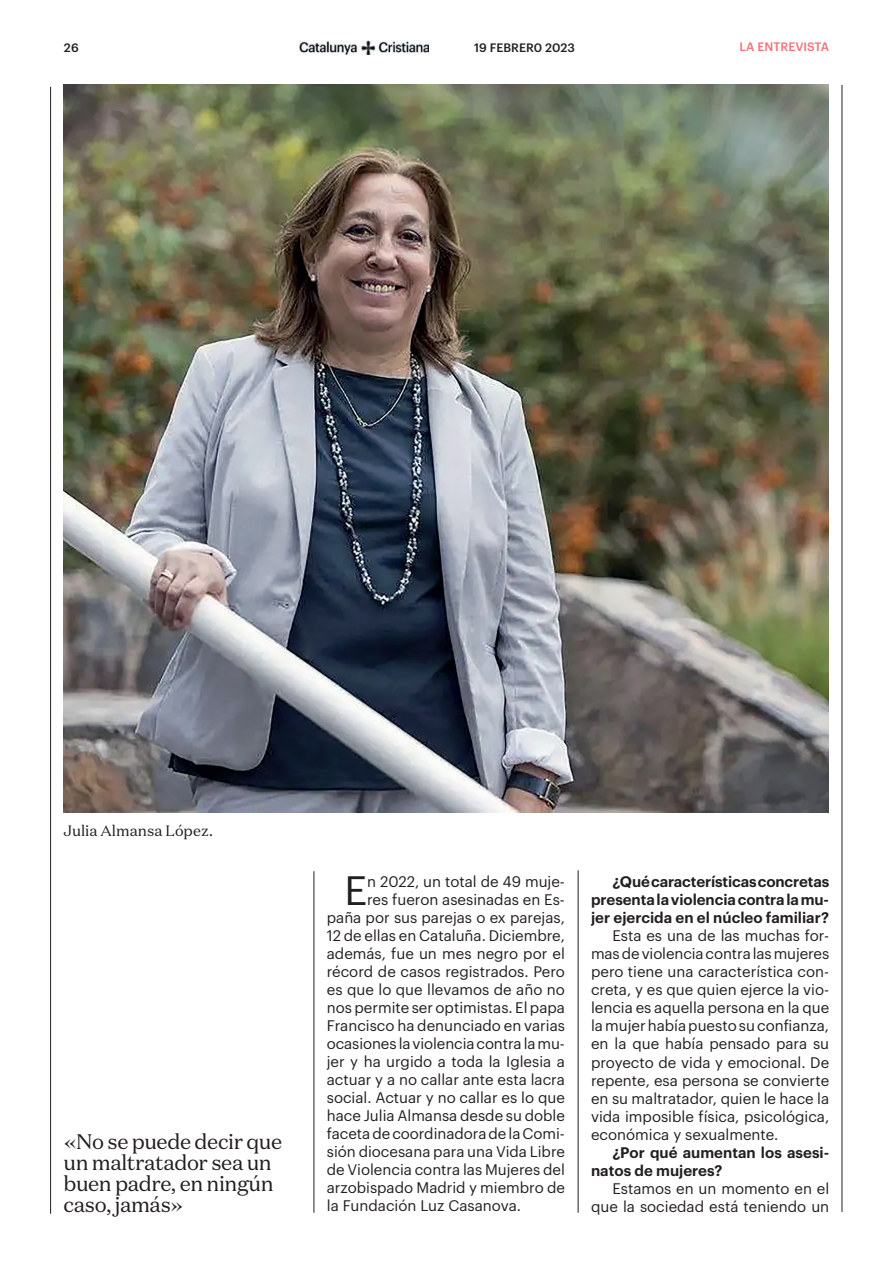
<style>
.page{position:relative;width:893px;height:1263px;background:#fff}
.page>*{position:absolute;margin:0;border:0;box-sizing:border-box;transform-origin:0 0}
.t1{font:40.2px "Graphik";color:#231f20}
.t2{font:21px/21px "Domaine Text";letter-spacing:-.02em;color:#231f20}
.t3{font:15px/18px "Graphik";color:#231f20;text-align:justify}
.t4{font:600 15px/18px "Graphik";color:#231f20;text-align:justify}
.t5{font:15px "Domaine Text";color:#231f20}
.t6{font:500 12px "Graphik";color:#231f20}
.t7{font:500 12px "Graphik";color:#f27278}
</style>
<div class="page">
<img style="left:300px;top:41px;width:129px;height:14px">
<hr style="left:50px;top:87px;width:1px;height:1127px;background:#231f20">
<hr style="left:842px;top:85px;width:1px;height:1127px;background:#231f20">
<hr style="left:314px;top:871px;width:1px;height:342px;background:#231f20">
<hr style="left:578px;top:870px;width:1px;height:343px;background:#231f20">
<img style="left:64px;top:85px;width:765px;height:728px">
<p class="t6" style="left:64px;top:39px;width:16px">26</p>
<p class="t6" style="left:474px;top:38px;width:102px">19 FEBRER0 2023</p>
<p class="t7" style="left:740px;top:38px;width:91px">LA ENTREVISTA</p>
<p class="t5" style="left:64px;top:821px;width:151px">Julia Almansa López.</p>
<h2 class="t2" style="left:64px;top:1130px;width:220px">«No se puede decir que un maltratador sea un buen padre, en ningún caso, jamás»</h2>
<h1 class="t1" style="left:344px;top:861px;width:24px">E</h1>
<p class="t3" style="left:367px;top:872px;width:199px">n 2022, un total de 49 muje-</p>
<p class="t3" style="left:367px;top:890px;width:199px">res fueron asesinadas en Es-</p>
<p class="t3" style="left:327px;top:908px;width:240px">paña por sus parejas o ex parejas,</p>
<p class="t3" style="left:327px;top:926px;width:240px">12 de ellas en Cataluña. Diciembre,</p>
<p class="t3" style="left:327px;top:944px;width:240px">además, fue un mes negro por el</p>
<p class="t3" style="left:327px;top:962px;width:240px">récord de casos registrados. Pero</p>
<p class="t3" style="left:327px;top:980px;width:240px">es que lo que llevamos de año no</p>
<p class="t3" style="left:327px;top:998px;width:240px">nos permite ser optimistas. El papa</p>
<p class="t3" style="left:327px;top:1016px;width:240px">Francisco ha denunciado en varias</p>
<p class="t3" style="left:327px;top:1034px;width:240px">ocasiones la violencia contra la mu-</p>
<p class="t3" style="left:327px;top:1052px;width:240px">jer y ha urgido a toda la Iglesia a</p>
<p class="t3" style="left:327px;top:1070px;width:240px">actuar y a no callar ante esta lacra</p>
<p class="t3" style="left:327px;top:1088px;width:240px">social. Actuar y no callar es lo que</p>
<p class="t3" style="left:327px;top:1106px;width:240px">hace Julia Almansa desde su doble</p>
<p class="t3" style="left:327px;top:1124px;width:239px">faceta de coordinadora de la Comi-</p>
<p class="t3" style="left:327px;top:1142px;width:240px">sión diocesana para una Vida Libre</p>
<p class="t3" style="left:327px;top:1160px;width:240px">de Violencia contra las Mujeres del</p>
<p class="t3" style="left:327px;top:1178px;width:240px">arzobispado Madrid y miembro de</p>
<p class="t3" style="left:327px;top:1196px;width:196px">la Fundación Luz Casanova.</p>
<p class="t4" style="left:591px;top:872px;width:240px;text-indent:21px">¿Qué características concretas presenta la violencia contra la mu&shy;jer ejercida en el núcleo familiar?</p>
<p class="t3" style="left:591px;top:926px;width:240px;text-indent:21px">Esta es una de las muchas for&shy;mas de violencia contra las mujeres pero tiene una característica con&shy;creta, y es que quien ejerce la vio&shy;lencia es aquella persona en la que la mujer había puesto su confianza, en la que había pensado para su proyecto de vida y emocional. De repente, esa persona se convierte en su maltratador, quien le hace la vida imposible física, psicológica, económica y sexualmente.</p>
<p class="t4" style="left:591px;top:1142px;width:240px;text-indent:21px">¿Por qué aumentan los asesi&shy;natos de mujeres?</p>
<p class="t3" style="left:591px;top:1178px;width:240px;text-align:right">Estamos en un momento en el que la sociedad está teniendo un</p>
</div>
